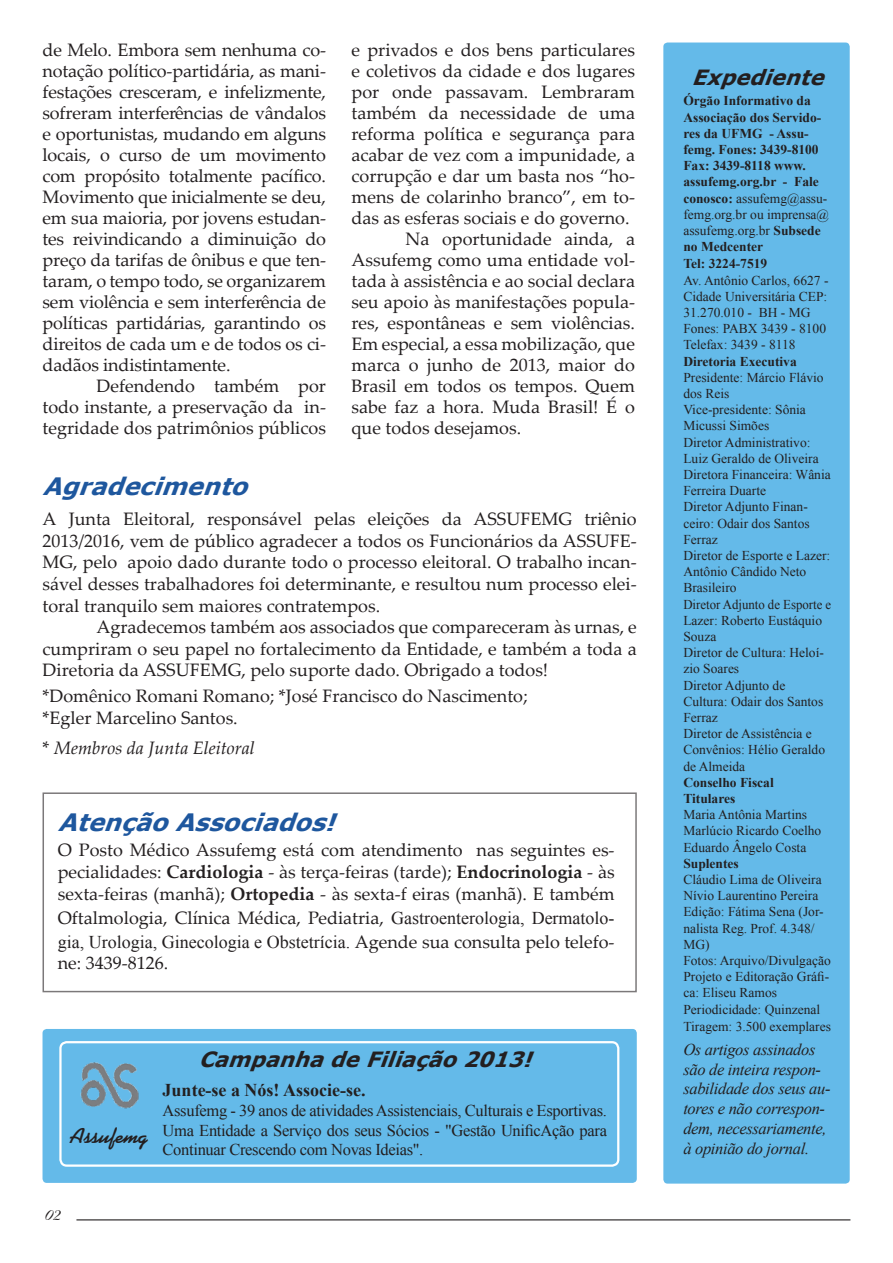
<style>
.page{position:relative;width:893px;height:1263px;background:#fff}
.page>*{position:absolute;margin:0;border:0;box-sizing:border-box;transform-origin:0 0}
.t1{font:italic 700 24px "Verdana";color:#1e579e}
.t2{font:700 21.9px "Koala";color:#231f20}
.t3{font:italic 700 21px "Verdana";color:#231f20}
.t4{font:21px "Neptune Script";color:#231f20}
.t5{font:18px/21px "Palatino Linotype";color:#231f20;text-align:justify}
.t6{font:italic 18px "Palatino Linotype";color:#231f20}
.t7{font:700 18px "Times New Roman";color:#231f20}
.t8{font:16.5px/19.8px "Times New Roman";letter-spacing:-.02em;color:#231f20;text-align:justify}
.t9{font:italic 16.5px/19.8px "Times New Roman";letter-spacing:-.02em;color:#231f20}
.t10{font:13.5px/16.2px "Times New Roman";color:#231f20}
.t11{font:700 13.5px/16.4px "Times New Roman";color:#231f20}
.t12{font:13.5px/16.2px "Times New Roman";color:#231f20;scale:.95 1}
.s1{font-style:normal}
.s2{font-weight:700}
.s3{font-family:"Times New Roman"}
.s4{font-weight:400}
</style>
<div class="page">
<hr style="left:76px;top:1219px;width:774px;height:1px;background:#231f20">
<div style="left:663px;top:43px;width:187px;height:1140px;background:#64bae9;border-radius:4px"></div>
<div style="left:43px;top:1029px;width:594px;height:154px;background:#64bae9;border-radius:4px"></div>
<div style="left:59px;top:1041px;width:560px;height:126px;border:2px solid #fff;border-radius:6px"></div>
<img style="left:80px;top:1062px;width:59px;height:47px">
<p class="t5" style="left:43px;top:38px;width:285px">de Melo. Embora sem nenhuma co&shy;notação político-partidária, as mani&shy;festações cresceram, e infelizmente, sofreram interferências de vândalos e oportunistas, mudando em alguns locais, o curso de um movimento com propósito totalmente pacífico.<br>Movimento que inicialmente se deu, em sua maioria, por jovens estudan&shy;tes reivindicando a diminuição do preço da tarifas de ônibus e que ten&shy;taram, o tempo todo, se organizarem sem violência e sem interferência de políticas partidárias, garantindo os direitos de cada um e de todos os ci&shy;dadãos indistintamente.</p>
<p class="t5" style="left:43px;top:374px;width:285px;text-indent:54px">Defendendo também por todo instante, a preservação da in&shy;tegridade dos patrimônios públicos</p>
<p class="t5" style="left:351px;top:38px;width:285px">e privados e dos bens particulares e coletivos da cidade e dos lugares por onde passavam. Lembraram também da necessidade de uma reforma política e segurança para acabar de vez com a impunidade, a corrupção e dar um basta nos “ho&shy;mens de colarinho branco”, em to&shy;das as esferas sociais e do governo.</p>
<p class="t5" style="left:351px;top:227px;width:285px;text-indent:54px">Na oportunidade ainda, a Assufemg como uma entidade vol&shy;tada à assistência e ao social declara seu apoio às manifestações popula&shy;res, espontâneas e sem violências.<br>Em especial, a essa mobilização, que marca o junho de 2013, maior do Brasil em todos os tempos. Quem sabe faz a hora. Muda Brasil! É o que todos desejamos.</p>
<p class="t1" style="left:43px;top:469px;width:218px">Agradecimento</p>
<p class="t5" style="left:43px;top:508px;width:596px;line-height:21.6px">A Junta Eleitoral, responsável pelas eleições da ASSUFEMG triênio 2013/2016, vem de público agradecer a todos os Funcionários da ASSUFE-MG, pelo apoio dado durante todo o processo eleitoral. O trabalho incan&shy;sável desses trabalhadores foi determinante, e resultou num processo elei&shy;toral tranquilo sem maiores contratempos.</p>
<p class="t5" style="left:43px;top:616px;width:596px;line-height:21.6px;text-indent:54px">Agradecemos também aos associados que compareceram às urnas, e cumpriram o seu papel no fortalecimento da Entidade, e também a toda a Diretoria da ASSUFEMG, pelo suporte dado. Obrigado a todos!</p>
<p class="t5" style="left:43px;top:685px;width:487px;line-height:21.6px">*Domênico Romani Romano; *José Francisco do Nascimento; *Egler Marcelino Santos.</p>
<p class="t6" style="left:43px;top:735px;width:214px"><span class="s1">*</span> Membros da Junta Eleitoral</p>
<p class="t1" style="left:58px;top:805px;width:290px">AtençãoAssociados!</p>
<p class="t5" style="left:58px;top:839px;width:558px;line-height:21.6px">O Posto Médico Assufemg está com atendimento nas seguintes es&shy;pecialidades: <span class="s2">Cardiologia</span> - às terça-feiras (tarde); <span class="s2">Endocrinologia</span> - às sexta-feiras (manhã); <span class="s2">Ortopedia</span> - às sexta-f eiras (manhã). E também</p>
<p class="t5" style="left:58px;top:905px;width:558px;line-height:24px">Oftalmologia, Clínica Médica, Pediatria, <span class="s3">Gastroenterologia, Dermatolo&shy;gia, Urologia, Ginecologia e Obstetrícia.</span> Agende sua consulta pelo telefo-</p>
<p class="t5" style="left:58px;top:952px;width:112px">ne: 3439-8126.</p>
<p class="t2" style="left:70px;top:1123px;width:79px">Assufemg</p>
<p class="t3" style="left:198px;top:1044px;width:344px">CampanhadeFiliação2013!</p>
<p class="t7" style="left:163px;top:1077px;width:204px">Junte-se a Nós! Associe-se.</p>
<p class="t8" style="left:163px;top:1100px;width:446px">Assufemg - 39 anos de atividades Assistenciais, Culturais e Esportivas.<br>Uma Entidade a Serviço dos seus Sócios - "Gestão UnificAção para Continuar Crescendo com Novas Ideias".</p>
<p class="t4" style="left:46px;top:1200px;width:18px">02</p>
<p class="t3" style="left:692px;top:62px;width:143px">Expediente</p>
<p class="t11" style="left:683px;top:92px;width:147px">Órgão Informativo da<br>Associação dos Servido&shy;res da UFMG - Assu&shy;femg. Fones: 3439-8100<br>Fax: 3439-8118 www. assufemg.org.br - Fale conosco: <span class="s4">assufemg@assu&shy;femg.org.br ou imprensa@ assufemg.org.br</span> Subsede no Medcenter<br>Tel: 3224-7519</p>
<p class="t10" style="left:683px;top:272px;width:147px;text-align:justify">Av. Antônio Carlos, 6627 - Cidade Universitária CEP:<br>31.270.010 - BH - MG</p>
<p class="t10" style="left:683px;top:320px;width:144px">Fones: PABX 3439 - 8100<br>Telefax: 3439 - 8118</p>
<p class="t11" style="left:683px;top:353px;width:115px">Diretoria Executiva</p>
<p class="t10" style="left:683px;top:369px;width:142px">Presidente: Márcio Flávio dos Reis</p>
<p class="t10" style="left:683px;top:401px;width:124px">Vice-presidente: Sônia<br>Micussi Simões</p>
<p class="t10" style="left:683px;top:434px;width:137px">Diretor Administrativo:<br>Luiz Geraldo de Oliveira</p>
<p class="t10" style="left:683px;top:466px;width:149px">Diretora Financeira: Wânia<br>Ferreira Duarte</p>
<p class="t10" style="left:683px;top:499px;width:148px">Diretor Adjunto Finan&shy;ceiro: Odair dos Santos<br>Ferraz<br>Diretor de Esporte e Lazer:<br>Antônio Cândido Neto<br>Brasileiro</p>
<p class="t12" style="left:683px;top:596px;width:157px">Diretor Adjunto de Esporte e<br>Lazer: Roberto Eustáquio<br>Souza</p>
<p class="t10" style="left:683px;top:644px;width:142px">Diretor de Cultura: Heloí&shy;zio Soares</p>
<p class="t10" style="left:683px;top:677px;width:141px">Diretor Adjunto de<br>Cultura: Odair dos Santos<br>Ferraz</p>
<p class="t10" style="left:683px;top:725px;width:143px">Diretor de Assistência e<br>Convênios: Hélio Geraldo de Almeida</p>
<p class="t11" style="left:683px;top:774px;width:92px">Conselho Fiscal</p>
<p class="t11" style="left:683px;top:790px;width:54px">Titulares</p>
<p class="t10" style="left:683px;top:806px;width:125px">Maria Antônia Martins</p>
<p class="t10" style="left:683px;top:823px;width:139px">Marlúcio Ricardo Coelho</p>
<p class="t10" style="left:683px;top:839px;width:124px">Eduardo Ângelo Costa</p>
<p class="t11" style="left:683px;top:855px;width:57px">Suplentes</p>
<p class="t10" style="left:683px;top:871px;width:140px">Cláudio Lima de Oliveira</p>
<p class="t10" style="left:683px;top:887px;width:136px">Nívio Laurentino Pereira</p>
<p class="t10" style="left:683px;top:904px;width:142px">Edição: Fátima Sena (Jor&shy;nalista Reg. Prof. 4.348/<br>MG)</p>
<p class="t10" style="left:683px;top:952px;width:149px">Fotos: Arquivo/Divulgação</p>
<p class="t10" style="left:683px;top:968px;width:147px">Projeto e Editoração Gráfi&shy;ca: Eliseu Ramos</p>
<p class="t10" style="left:683px;top:1001px;width:138px">Periodicidade: Quinzenal</p>
<p class="t10" style="left:683px;top:1018px;width:149px">Tiragem: 3.500 exemplares</p>
<p class="t9" style="left:683px;top:1039px;width:149px">Os artigos assinados são de inteira respon&shy;sabilidade dos seus au&shy;tores e não correspon&shy;dem, necessariamente, à opinião do jornal.</p>
</div>
